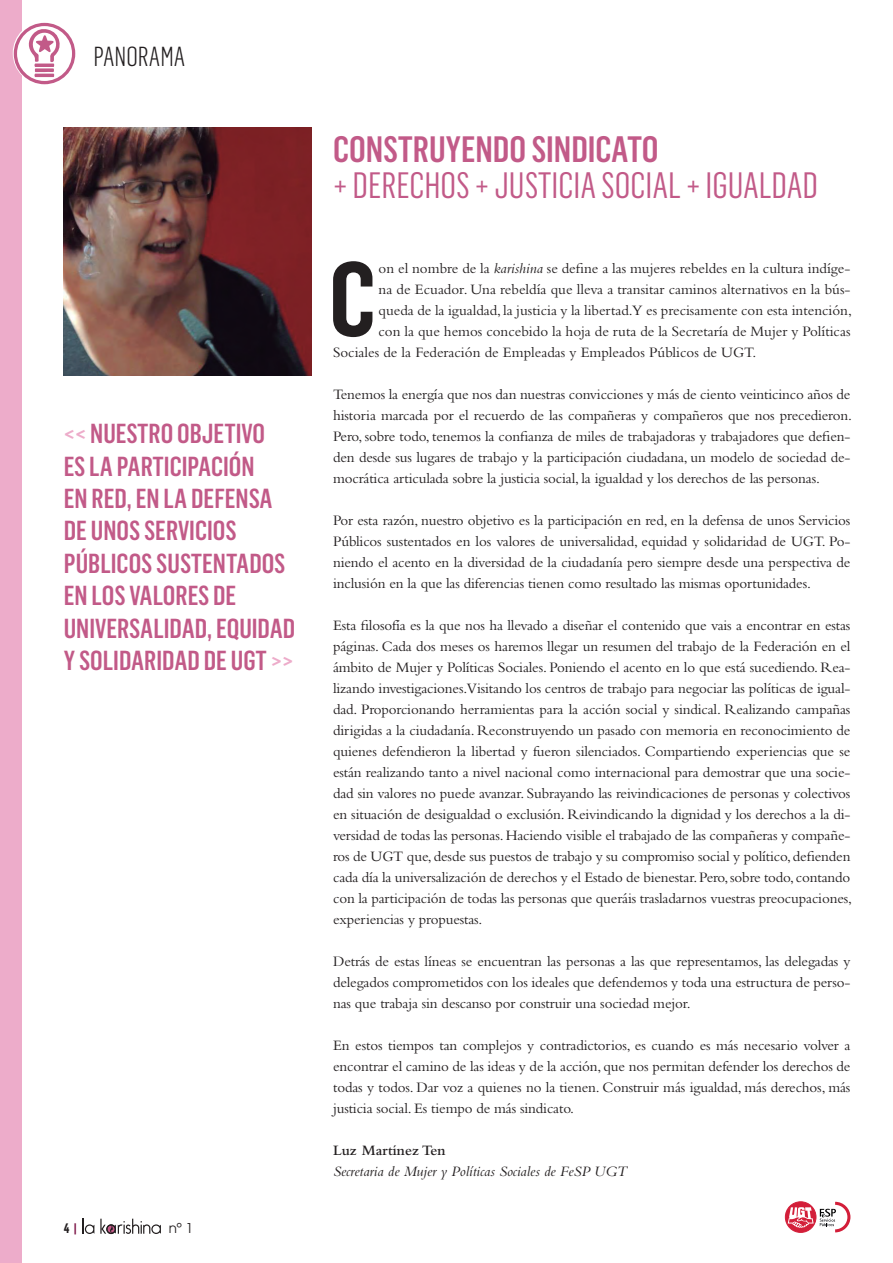
<style>
.page{position:relative;width:893px;height:1263px;background:#fff}
.page>*{position:absolute;margin:0;border:0;box-sizing:border-box;transform-origin:0 0}
.párrafo_capitular{font:600 103.35px "Flama Condensed";color:#231f20}
.t1{font:36px "Flama Condensed";color:#c25a88}
.t2{font:500 36px "Flama Condensed";color:#c25a88}
.t3{font:28.05px "Myriad Pro";color:#231f20}
.texto_destacado{font:500 27px/32.4px "Flama Condensed";color:#c25a88}
.t4{font:300 27px "Flama Condensed";color:#231f20}
.texto_general{font:15px/21px "Bembo";letter-spacing:-.01em;color:#231f20;text-align:justify}
.párrafo_capitular-2{font:15px "Bembo";color:#231f20}
.t5{font:italic 15px "Bembo";color:#231f20}
.texto_general-2{font:600 15px "Bembo";color:#231f20}
.t6{font:14.7px "Myriad Pro";color:#231f20}
.t7{font:13.5px "Avant Garde";color:#231f20}
.t8{font:700 13.5px "Flama Condensed";color:#231f20}
.s1{color:#edacca}
.s2{font-weight:900;color:#760a3e}
.s3{font-style:italic}
</style>
<div class="page">
<div style="left:0;top:0;width:21px;height:1263px;background:#edacca"></div>
<svg style="left:13px;top:21px;width:64px;height:64px"></svg>
<svg style="left:14px;top:23px;width:61px;height:61px"></svg>
<svg style="left:83px;top:1219px;width:11px;height:15px"></svg>
<svg style="left:100px;top:1219px;width:61px;height:15px"></svg>
<svg style="left:785px;top:1201px;width:32px;height:32px"></svg>
<div style="left:784px;top:1201px;width:33px;height:32px;border:1px solid #fff;border-radius:50%"></div>
<div style="left:785px;top:1202px;width:31px;height:30px;background:#d31e39;border-radius:50%"></div>
<div style="left:785px;top:1202px;width:31px;height:30px;border:1px solid #d31e39;border-radius:50%"></div>
<svg style="left:788px;top:1207px;width:26px;height:21px"></svg>
<svg style="left:820px;top:1202px;width:30px;height:30px"></svg>
<img style="left:64px;top:128px;width:248px;height:248px">
<h3 class="t3" style="left:104px;top:29px;width:95px">ICONOS</h3>
<p class="t6" style="left:104px;top:58px;width:95px">de la Secciones</p>
<h3 class="t4" style="left:94px;top:40px;width:93px">PANORAMA</h3>
<p class="texto_destacado" style="left:64px;top:416px;width:233px"><span class="s1">&lt;&lt;</span> NUESTRO OBJETIVO<br>ES LA PARTICIPACIÓN<br>EN RED, EN LA DEFENSA<br>DE UNOS SERVICIOS<br>PÚBLICOS SUSTENTADOS<br>EN LOS VALORES DE<br>UNIVERSALIDAD, EQUIDAD<br>Y SOLIDARIDAD DE UGT <span class="s1">&gt;&gt;</span></p>
<p class="t8" style="left:64px;top:1220px;width:15px">4 <span class="s2">|</span></p>
<p class="t7" style="left:169px;top:1220px;width:26px">nº 1</p>
<p class="t2" style="left:333px;top:126px;width:327px">CONSTRUYENDO SINDICATO</p>
<p class="t1" style="left:333px;top:163px;width:486px">+ DERECHOS + JUSTICIA SOCIAL + IGUALDAD</p>
<p class="párrafo_capitular" style="left:329px;top:234px;width:48px">C</p>
<p class="párrafo_capitular-2" style="left:379px;top:260px;width:473px">on el nombre de la <span class="s3">karishina</span> se define a las mujeres rebeldes en la cultura indíge-</p>
<p class="párrafo_capitular-2" style="left:379px;top:281px;width:473px">na de Ecuador. Una rebeldía que lleva a transitar caminos alternativos en la bús-</p>
<p class="párrafo_capitular-2" style="left:379px;top:302px;width:475px">queda de la igualdad, la justicia y la libertad.Y es precisamente con esta intención,</p>
<p class="párrafo_capitular-2" style="left:379px;top:323px;width:473px">con la que hemos concebido la hoja de ruta de la Secretaría de Mujer y Políticas</p>
<p class="párrafo_capitular-2" style="left:333px;top:344px;width:425px">Sociales de la Federación de Empleadas y Empleados Públicos de UGT.</p>
<p class="texto_general" style="left:333px;top:384px;width:520px">Tenemos la energía que nos dan nuestras convicciones y más de ciento veinticinco años de historia marcada por el recuerdo de las compañeras y compañeros que nos precedieron.<br>Pero, sobre todo, tenemos la confianza de miles de trabajadoras y trabajadores que defien&shy;den desde sus lugares de trabajo y la participación ciudadana, un modelo de sociedad de&shy;mocrática articulada sobre la justicia social, la igualdad y los derechos de las personas.</p>
<p class="texto_general" style="left:333px;top:510px;width:519px">Por esta razón, nuestro objetivo es la participación en red, en la defensa de unos Servicios Públicos sustentados en los valores de universalidad, equidad y solidaridad de UGT. Po&shy;niendo el acento en la diversidad de la ciudadanía pero siempre desde una perspectiva de inclusión en la que las diferencias tienen como resultado las mismas oportunidades.</p>
<p class="texto_general" style="left:333px;top:615px;width:520px">Esta filosofía es la que nos ha llevado a diseñar el contenido que vais a encontrar en estas páginas. Cada dos meses os haremos llegar un resumen del trabajo de la Federación en el ámbito de Mujer y Políticas Sociales. Poniendo el acento en lo que está sucediendo. Rea&shy;lizando investigaciones.Visitando los centros de trabajo para negociar las políticas de igual&shy;dad. Proporcionando herramientas para la acción social y sindical. Realizando campañas dirigidas a la ciudadanía. Reconstruyendo un pasado con memoria en reconocimiento de quienes defendieron la libertad y fueron silenciados. Compartiendo experiencias que se están realizando tanto a nivel nacional como internacional para demostrar que una socie&shy;dad sin valores no puede avanzar. Subrayando las reivindicaciones de personas y colectivos en situación de desigualdad o exclusión. Reivindicando la dignidad y los derechos a la di&shy;versidad de todas las personas. Haciendo visible el trabajado de las compañeras y compañe&shy;ros de UGT que, desde sus puestos de trabajo y su compromiso social y político, defienden cada día la universalización de derechos y el Estado de bienestar. Pero, sobre todo, contando con la participación de todas las personas que queráis trasladarnos vuestras preocupaciones, experiencias y propuestas.</p>
<p class="texto_general" style="left:333px;top:951px;width:519px">Detrás de estas líneas se encuentran las personas a las que representamos, las delegadas y delegados comprometidos con los ideales que defendemos y toda una estructura de perso&shy;nas que trabaja sin descanso por construir una sociedad mejor.</p>
<p class="texto_general" style="left:333px;top:1035px;width:519px">En estos tiempos tan complejos y contradictorios, es cuando es más necesario volver a encontrar el camino de las ideas y de la acción, que nos permitan defender los derechos de todas y todos. Dar voz a quienes no la tienen. Construir más igualdad, más derechos, más justicia social. Es tiempo de más sindicato.</p>
<p class="texto_general-2" style="left:333px;top:1142px;width:114px">Luz Martínez Ten</p>
<p class="t5" style="left:333px;top:1163px;width:295px">Secretaria de Mujer y Políticas Sociales de FeSP UGT</p>
</div>
